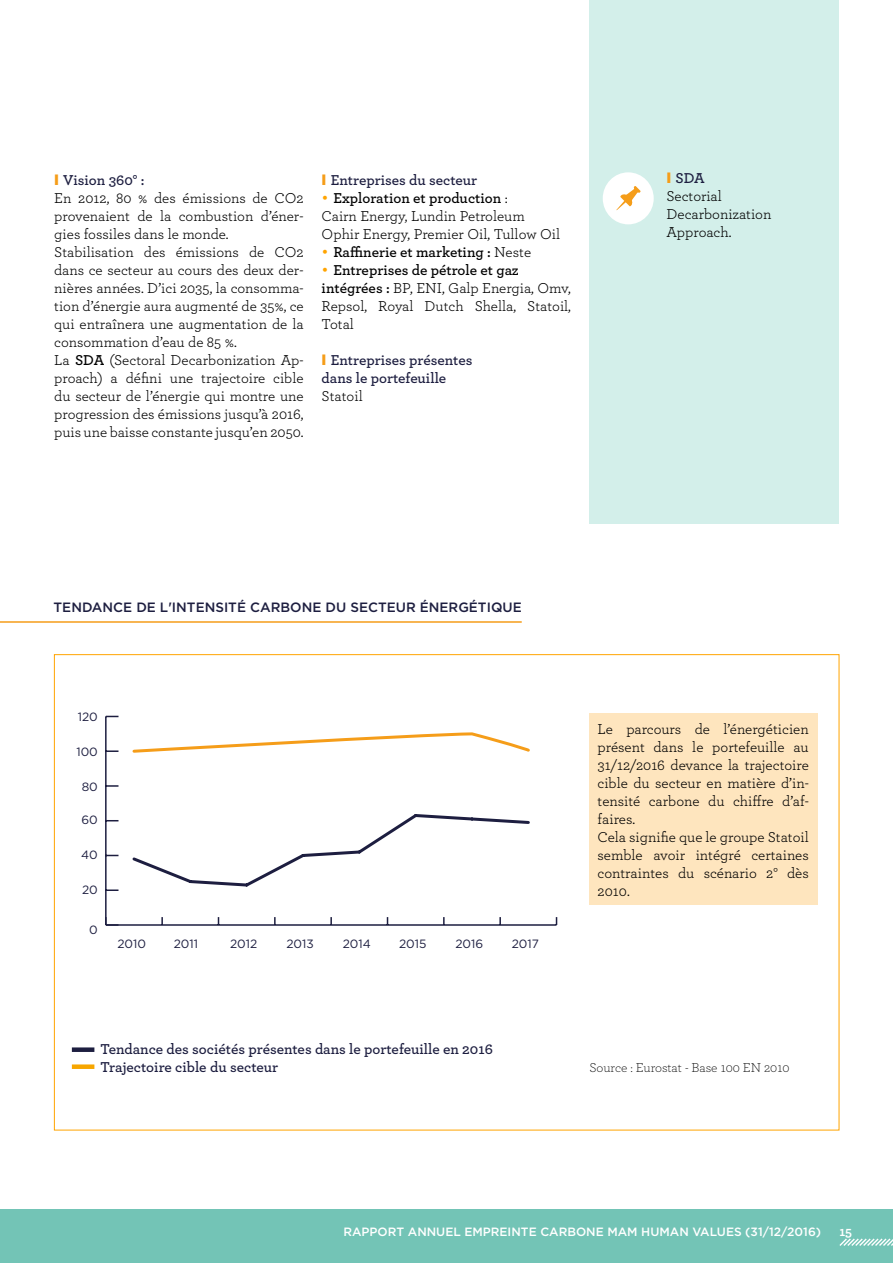
<style>
.page{position:relative;width:893px;height:1263px;background:#fff}
.page>*{position:absolute;margin:0;border:0;box-sizing:border-box;transform-origin:0 0}
.t1{font:15px/18px "Archer Pro";color:#000}
.t2{font:600 15px/18px "Archer Pro";color:#1d1e40}
.t3{font:600 15px "Archer Pro";color:#000}
.t4{font:500 13.5px "Gotham HTF";color:#1d1e40}
.t5{font:300 13.5px "Archer";color:#000}
.t6{font:700 13.5px "Archer Pro";color:#fff}
.t7{font:500 12px "Gotham HTF";color:#fff}
.t8{font:12px "Gotham HTF";color:#1d1e40}
.s1{font-family:"Gotham HTF";font-weight:900;color:#f59d19}
.s2{font-weight:600;color:#1d1e40}
.s3{font-weight:600}
.s4{font-family:"Gotham";color:#ffa400}
.s5{font-family:"Gotham";font-weight:400;color:#ffa400}
.s6{font-weight:400}
</style>
<div class="page">
<div style="left:0;top:1209px;width:893px;height:54px;background:#73c4b6"></div>
<svg style="left:839px;top:1238px;width:54px;height:8px"></svg>
<div style="left:589px;top:0;width:250px;height:523px;background:#d3efea"></div>
<div style="left:603px;top:172px;width:51px;height:52px;background:#fff;border-radius:50%"></div>
<svg style="left:616px;top:186px;width:25px;height:24px"></svg>
<hr style="left:0;top:621px;width:522px;height:2px;background:#f59d19">
<div style="left:589px;top:713px;width:228px;height:191px;background:#fee5be"></div>
<hr style="left:106px;top:924px;width:450px;height:2px;background:#1d1e40">
<svg style="left:161px;top:917px;width:2px;height:7px"></svg>
<svg style="left:274px;top:917px;width:2px;height:7px"></svg>
<svg style="left:330px;top:917px;width:2px;height:7px"></svg>
<svg style="left:443px;top:917px;width:2px;height:7px"></svg>
<svg style="left:499px;top:917px;width:2px;height:7px"></svg>
<hr style="left:105px;top:716px;width:2px;height:209px;background:#1d1e40">
<svg style="left:105px;top:917px;width:13px;height:9px"></svg>
<svg style="left:107px;top:889px;width:11px;height:2px"></svg>
<svg style="left:107px;top:785px;width:11px;height:2px"></svg>
<svg style="left:107px;top:750px;width:11px;height:2px"></svg>
<svg style="left:132px;top:814px;width:398px;height:73px"></svg>
<svg style="left:132px;top:732px;width:398px;height:21px"></svg>
<div style="left:72px;top:1064px;width:22px;height:5px;background:#f7a600"></div>
<div style="left:72px;top:1047px;width:22px;height:5px;background:#1d1e40"></div>
<p class="t1" style="left:54px;top:170px;width:251px"><span class="s1">I</span> <span class="s2">Vision 360° :<br></span>En 2012, 80 % des émissions de CO2 provenaient de la combustion d’éner&shy;gies fossiles dans le monde.<br>Stabilisation des émissions de CO2 dans ce secteur au cours des deux der&shy;nières années. D’ici 2035, la consomma&shy;tion d’énergie aura augmenté de 35%, ce qui entraînera une augmentation de la consommation d’eau de 85 %.<br>La <span class="s3">SDA</span> (Sectoral Decarbonization Ap&shy;proach) a défini une trajectoire cible du secteur de l’énergie qui montre une progression des émissions jusqu’à 2016, puis une baisse constante jusqu’en 2050.</p>
<p class="t2" style="left:322px;top:170px;width:157px"><span class="s1">I</span> Entreprises du secteur</p>
<p class="t1" style="left:322px;top:188px;width:240px"><span class="s4">•</span> <span class="s3">Exploration et production</span> :<br>Cairn Energy, Lundin Petroleum<br>Ophir Energy, Premier Oil, Tullow Oil</p>
<p class="t3" style="left:322px;top:241px;width:211px"><span class="s5">•</span> Raffinerie et marketing : <span class="s6">Neste</span></p>
<p class="t1" style="left:322px;top:260px;width:251px"><span class="s4">•</span> <span class="s3">Entreprises de pétrole et gaz intégrées :</span> BP, ENI, Galp Energia, Omv,<br>Repsol, Royal Dutch Shella, Statoil,<br>Total</p>
<p class="t2" style="left:322px;top:350px;width:152px"><span class="s1">I</span> Entreprises présentes dans le portefeuille</p>
<p class="t1" style="left:322px;top:386px;width:43px">Statoil</p>
<p class="t1" style="left:666px;top:168px;width:107px"><span class="s1">I</span> <span class="s2">SDA<br></span>Sectorial<br>Decarbonization<br>Approach.</p>
<p class="t4" style="left:54px;top:599px;width:470px">TENDANCE DE L'INTENSITÉ CARBONE DU SECTEUR ÉNERGÉTIQUE</p>
<p class="t8" style="left:78px;top:710px;width:22px">120</p>
<p class="t8" style="left:76px;top:745px;width:23px">100</p>
<p class="t8" style="left:82px;top:780px;width:18px">80</p>
<p class="t8" style="left:82px;top:813px;width:18px">60</p>
<p class="t8" style="left:81px;top:848px;width:18px">40</p>
<p class="t8" style="left:82px;top:883px;width:17px">20</p>
<p class="t8" style="left:89px;top:923px;width:10px">0</p>
<p class="t8" style="left:117px;top:937px;width:30px">2010</p>
<p class="t8" style="left:174px;top:937px;width:26px">2011</p>
<p class="t8" style="left:230px;top:937px;width:29px">2012</p>
<p class="t8" style="left:286px;top:937px;width:29px">2013</p>
<p class="t8" style="left:343px;top:937px;width:30px">2014</p>
<p class="t8" style="left:399px;top:937px;width:29px">2015</p>
<p class="t8" style="left:455px;top:937px;width:29px">2016</p>
<p class="t8" style="left:512px;top:937px;width:29px">2017</p>
<p class="t2" style="left:100px;top:1039px;width:394px">Tendance des sociétés présentes dans le portefeuille en 2016<br>Trajectoire cible du secteur</p>
<p class="t1" style="left:598px;top:719px;width:213px">Le parcours de l’énergéticien présent dans le portefeuille au<br>31/12/2016 devance la trajectoire cible du secteur en matière d’in&shy;tensité carbone du chiffre d’af&shy;faires.<br>Cela signifie que le groupe Statoil semble avoir intégré certaines contraintes du scénario 2° dès<br>2010.</p>
<p class="t5" style="left:589px;top:1058px;width:202px">Source : Eurostat - Base 100 EN 2010</p>
<p class="t7" style="left:343px;top:1225px;width:479px">RAPPORT ANNUEL EMPREINTE CARBONE MAM HUMAN VALUES (31/12/2016)</p>
<p class="t6" style="left:839px;top:1220px;width:14px">15</p>
</div>
